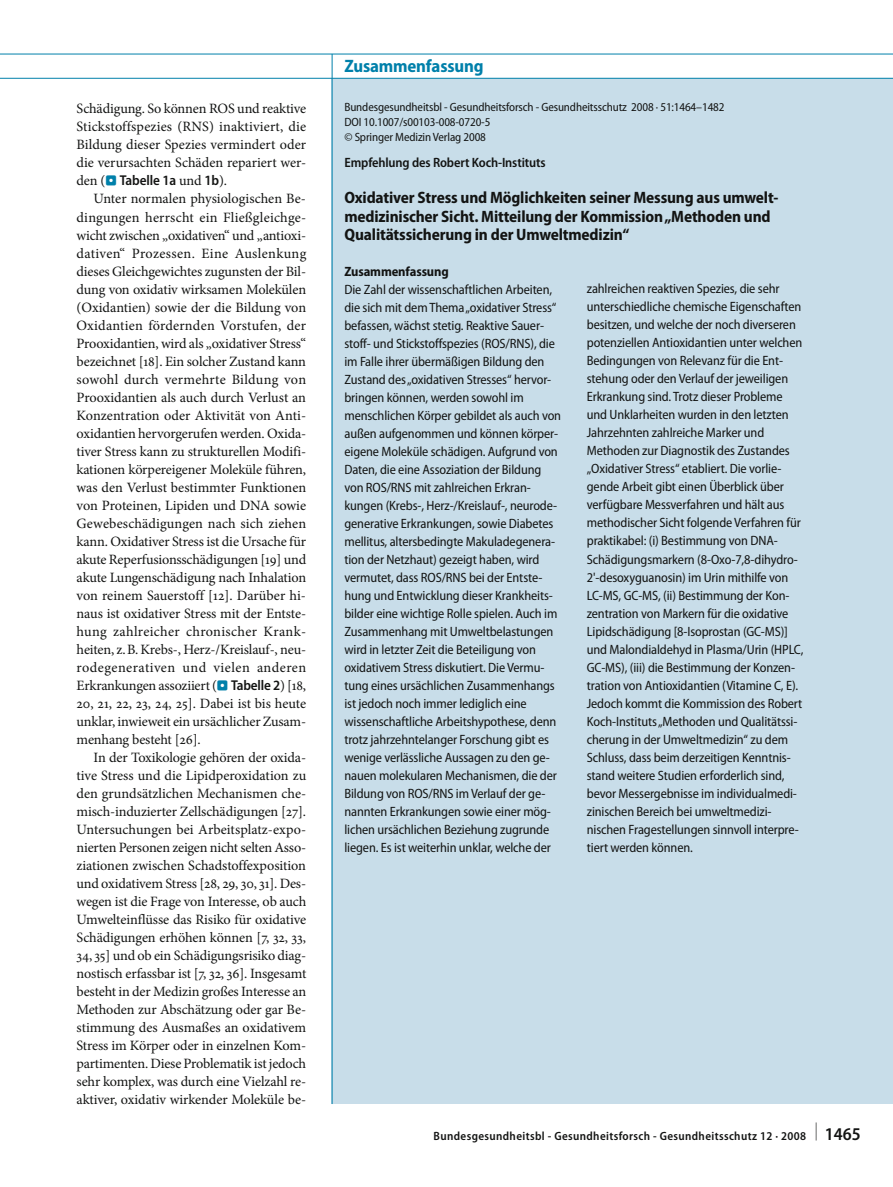
<style>
.page{position:relative;width:893px;height:1187px;background:#fff}
.page>*{position:absolute;margin:0;border:0;box-sizing:border-box;transform-origin:0 0}
.t1{font:700 semi-condensed 18px "Myriad Pro";letter-spacing:-.01em;color:#0080aa}
.t2{font:700 semi-condensed 16.5px/18px "Myriad Pro";letter-spacing:-.01em;color:#131413}
.t3{font:14.25px/18px "Minion Pro";letter-spacing:-.01em;color:#131413;text-align:justify}
.t4{font:600 semi-condensed 14.25px "Myriad Pro";letter-spacing:-.01em;color:#131413}
.t5{font:semi-condensed 13.5px/18px "Myriad Pro";letter-spacing:-.01em;color:#131413}
.t6{font:600 semi-condensed 13.5px "Myriad Pro";letter-spacing:-.01em;color:#131413}
.t7{font:700 semi-condensed 13.5px "Myriad Pro";letter-spacing:-.01em;color:#131413}
.t8{font:semi-condensed 12px/15px "Myriad Pro";letter-spacing:-.01em;color:#131413}
.t9{font:600 semi-condensed 12px "Myriad Pro";letter-spacing:.03em;color:#131413}
.s1{font-family:"Minion Pro";font-weight:400;font-stretch:normal}
.s2{font-family:"S Buttons";font-weight:400;font-stretch:normal;font-size:13.5px;color:#0080aa}
.s3{font-family:"S Buttons";font-size:13.5px;color:#0080aa}
.s4{font-family:"Myriad Pro";font-weight:600;font-stretch:semi-condensed}
.s5{font-size:18px}
</style>
<div class="page">
<div style="left:332px;top:79px;width:561px;height:1024px;background:#c8dde9"></div>
<hr style="left:332px;top:54px;width:1px;height:1049px;background:#0080aa">
<hr style="left:0;top:54px;width:893px;height:1px;background:#0080aa">
<hr style="left:0;top:78px;width:893px;height:1px;background:#0080aa">
<p class="t3" style="left:77px;top:101px;width:231px">Schädigung. So können ROS und reaktive Stickstoffspezies (RNS) inaktiviert, die Bildung dieser Spezies vermindert oder die verursachten Schäden repariert wer-</p>
<p class="t4" style="left:77px;top:175px;width:152px"><span class="s1">den (</span><span class="s2">.</span> Tabelle 1a <span class="s1">und</span> 1b<span class="s1">).</span></p>
<p class="t3" style="left:77px;top:191px;width:231px;text-indent:17px">Unter normalen physiologischen Be&shy;dingungen herrscht ein Fließgleichge&shy;wicht zwischen „oxidativen“ und „antioxi&shy;dativen“ Prozessen. Eine Auslenkung dieses Gleichgewichtes zugunsten der Bil&shy;dung von oxidativ wirksamen Molekülen (Oxidantien) sowie der die Bildung von Oxidantien fördernden Vorstufen, der Prooxidantien, wird als „oxidativer Stress“ bezeichnet [18]. Ein solcher Zustand kann sowohl durch vermehrte Bildung von Prooxidantien als auch durch Verlust an Konzentration oder Aktivität von Anti&shy;oxidantien hervorgerufen werden. Oxida&shy;tiver Stress kann zu strukturellen Modifi&shy;kationen körpereigener Moleküle führen, was den Verlust bestimmter Funktionen von Proteinen, Lipiden und DNA sowie Gewebeschädigungen nach sich ziehen kann. Oxidativer Stress ist die Ursache für akute Reperfusionsschädigungen [19] und akute Lungenschädigung nach Inhalation von reinem Sauerstoff [12]. Darüber hi&shy;naus ist oxidativer Stress mit der Entste&shy;hung zahlreicher chronischer Krank&shy;heiten, z. B. Krebs-, Herz-/Kreislauf-, neu&shy;rodegenerativen und vielen anderen Erkrankungen assoziiert (<span class="s3">.</span> <span class="s4">Tabelle 2</span>) [18, 20, 21, 22, 23, 24, 25]. Dabei ist bis heute unklar, inwieweit ein ursächlicher Zusam&shy;menhang besteht [26].</p>
<p class="t3" style="left:77px;top:749px;width:231px;text-indent:17px">In der Toxikologie gehören der oxida&shy;tive Stress und die Lipidperoxidation zu den grundsätzlichen Mechanismen che&shy;misch-induzierter Zellschädigungen [27].<br>Untersuchungen bei Arbeitsplatz-expo&shy;nierten Personen zeigen nicht selten Asso&shy;ziationen zwischen Schadstoffexposition und oxidativem Stress [28, 29, 30, 31]. Des&shy;wegen ist die Frage von Interesse, ob auch Umwelteinflüsse das Risiko für oxidative Schädigungen erhöhen können [7, 32, 33, 34, 35] und ob ein Schädigungsrisiko diag&shy;nostisch erfassbar ist [7, 32, 36]. Insgesamt besteht in der Medizin großes Interesse an Methoden zur Abschätzung oder gar Be&shy;stimmung des Ausmaßes an oxidativem Stress im Körper oder in einzelnen Kom&shy;partimenten. Diese Problematik ist jedoch sehr komplex, was durch eine Vielzahl re&shy;aktiver, oxidativ wirkender Moleküle be-</p>
<h1 class="t1" style="left:344px;top:59px;width:141px">Zusammenfassung</h1>
<p class="t8" style="left:344px;top:101px;width:382px">Bundesgesundheitsbl - Gesundheitsforsch - Gesundheitsschutz 2008 · 51:1464–1482<br>DOI 10.1007/s00103-008-0720-5<br>© Sprin ger Me di zin Ver lag 2008</p>
<p class="t6" style="left:344px;top:158px;width:203px">Empfehlung des Robert Koch-Instituts</p>
<p class="t2" style="left:344px;top:190px;width:436px">Oxidativer Stress und Möglichkeiten seiner Messung aus umwelt&shy;medizinischer Sicht. Mitteilung der Kommission „Methoden und<br>Qualitätssicherung in der Umweltmedizin“</p>
<p class="t7" style="left:344px;top:266px;width:106px">Zu sam men fas sung</p>
<p class="t5" style="left:344px;top:281px;width:218px">Die Zahl der wissenschaftlichen Arbeiten, die sich mit dem Thema „oxidativer Stress“ befassen, wächst stetig. Reaktive Sauer&shy;stoff- und Stickstoffspezies (ROS/RNS), die im Falle ihrer übermäßigen Bildung den Zustand des „oxidativen Stresses“ hervor&shy;bringen können, werden sowohl im menschlichen Körper gebildet als auch von außen aufgenommen und können körper&shy;eigene Moleküle schädigen. Aufgrund von Daten, die eine Assoziation der Bildung von ROS/RNS mit zahlreichen Erkran&shy;kungen (Krebs-, Herz-/Kreislauf-, neurode&shy;generative Erkrankungen, sowie Diabetes mellitus, altersbedingte Makuladegenera&shy;tion der Netzhaut) gezeigt haben, wird vermutet, dass ROS/RNS bei der Entste&shy;hung und Entwicklung dieser Krankheits&shy;bilder eine wichtige Rolle spielen. Auch im Zusammenhang mit Umweltbelastungen wird in letzter Zeit die Beteiligung von oxidativem Stress diskutiert. Die Vermu&shy;tung eines ursächlichen Zusammenhangs ist jedoch noch immer lediglich eine wissenschaftliche Arbeitshypothese, denn trotz jahrzehntelanger Forschung gibt es wenige verlässliche Aussagen zu den ge&shy;nauen molekularen Mechanismen, die der Bildung von ROS/RNS im Verlauf der ge&shy;nannten Erkrankungen sowie einer mög&shy;lichen ursächlichen Beziehung zugrunde liegen. Es ist weiterhin unklar, welche der</p>
<p class="t5" style="left:587px;top:281px;width:218px">zahlreichen reaktiven Spezies, die sehr unterschiedliche chemische Eigenschaften besitzen, und welche der noch diverseren potenziellen Antioxidantien unter welchen Bedingungen von Relevanz für die Ent&shy;stehung oder den Verlauf der jeweiligen Erkrankung sind. Trotz dieser Probleme und Unklarheiten wurden in den letzten Jahrzehnten zahlreiche Marker und Methoden zur Diagnostik des Zustandes „Oxidativer Stress“ etabliert. Die vorlie&shy;gende Arbeit gibt einen Überblick über verfügbare Messverfahren und hält aus methodischer Sicht folgende Verfahren für praktikabel: (i) Bestimmung von DNA-Schädigungsmarkern (8-Oxo-7,8-dihydro-2'-desoxyguanosin) im Urin mithilfe von LC-MS, GC-MS, (ii) Bestimmung der Kon&shy;zentration von Markern für die oxidative Lipidschädigung [8-Isoprostan (GC-MS)] und Malondialdehyd in Plasma/Urin (HPLC, GC-MS), (iii) die Bestimmung der Konzen&shy;tration von Antioxidantien (Vitamine C, E).<br>Jedoch kommt die Kommission des Robert Koch-Instituts „Methoden und Qualitätssi&shy;cherung in der Umweltmedizin“ zu dem Schluss, dass beim derzeitigen Kenntnis&shy;stand weitere Studien erforderlich sind, bevor Messergebnisse im individualmedi&shy;zinischen Bereich bei umweltmedizi&shy;nischen Fragestellungen sinnvoll interpre&shy;tiert werden können.</p>
<p class="t9" style="left:434px;top:1131px;width:429px">Bundesgesundheitsbl - Gesundheitsforsch - Gesundheitsschutz 12 · 2008 <sup>|</sup> <span class="s5">1465</span></p>
</div>
